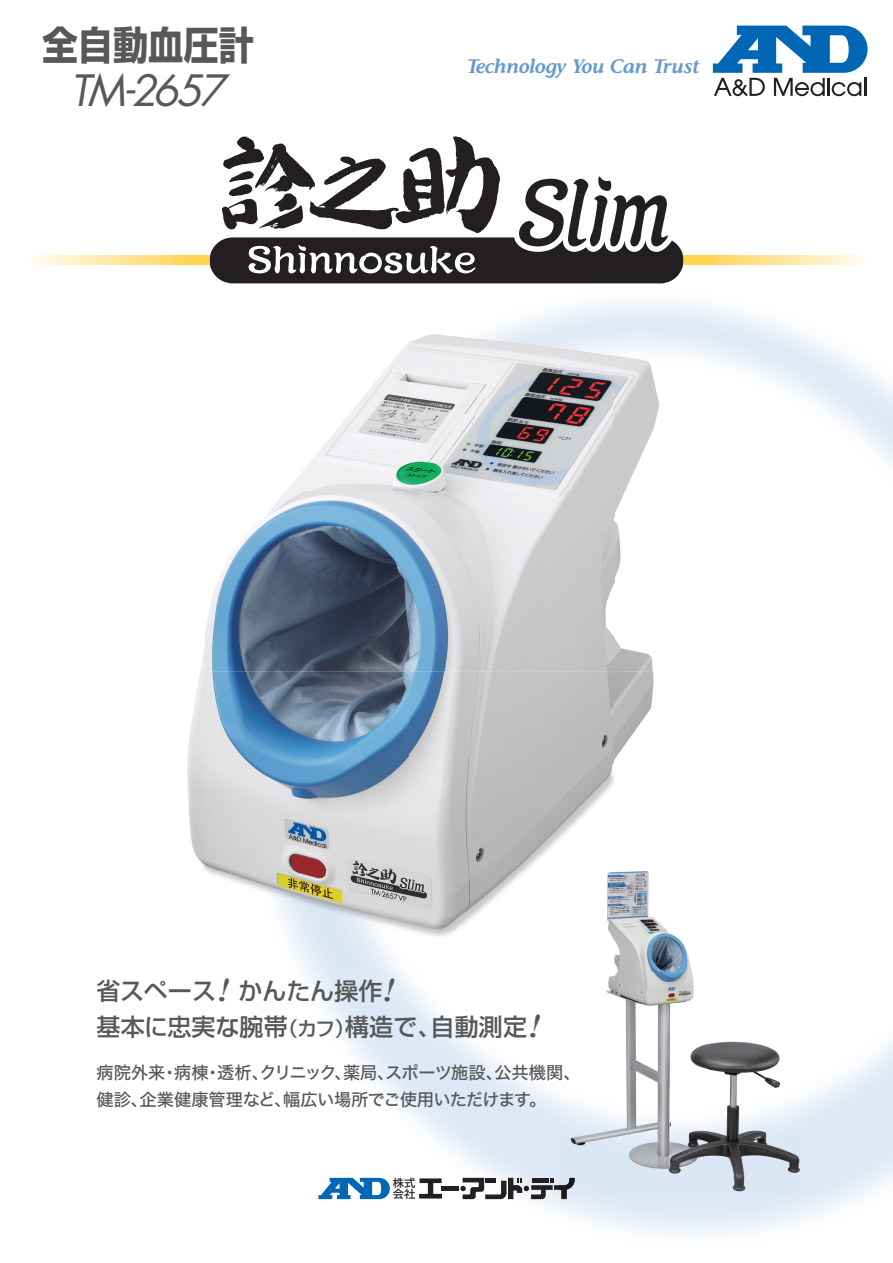
<style>
.page{position:relative;width:893px;height:1263px;background:#fff}
.page>*{position:absolute;margin:0;border:0;box-sizing:border-box;transform-origin:0 0}
.t1{font:italic 42px "Futura";letter-spacing:-.065em;color:#57585a}
.t2{font:39.15px "Shin Go Pro Bold 90 pv RKSJ H";color:#57585a;scale:.9 1}
.t3{font:24px/36px "Shin Go Pro Medium 90 pv RKSJ H";letter-spacing:.005em;color:#57585a}
.t4{font:italic 600 19.5px "Stone Informal";letter-spacing:-.005em;color:#6599d1}
.t5{font:17.25px/27px "Hira Kaku Std W5 90 pv RKSJ H";letter-spacing:-.02em;color:#57585a}
.t6{font:11.1px/10.9px "Koz Go Pro Medium 90 pv RKSJ H";color:#231f20}
.s1{font-family:"Times New Roman";font-weight:700;font-style:italic;font-size:33px}
.s2{font-size:19.5px}
</style>
<div class="page">
<svg style="left:318px;top:1178px;width:72px;height:21px"></svg>
<svg style="left:419px;top:1178px;width:23px;height:21px"></svg>
<div style="left:442px;top:1186px;width:17px;height:5px;background:#231f20"></div>
<svg style="left:460px;top:1178px;width:115px;height:21px"></svg>
<svg style="left:713px;top:26px;width:154px;height:70px"></svg>
<img style="left:708px;top:1041px;width:99px;height:157px">
<img style="left:559px;top:972px;width:149px;height:226px">
<img style="left:559px;top:1178px;width:16px;height:20px">
<img style="left:304px;top:972px;width:362px;height:16px">
<div style="left:209px;top:237px;width:474px;height:46px;background:#231f20;border-radius:23px"></div>
<svg style="left:35px;top:136px;width:831px;height:137px"></svg>
<img style="left:205px;top:303px;width:408px;height:369px">
<img style="left:613px;top:301px;width:103px;height:371px">
<img style="left:607px;top:872px;width:85px;height:100px">
<img style="left:187px;top:672px;width:18px;height:198px">
<img style="left:205px;top:672px;width:449px;height:200px">
<img style="left:205px;top:871px;width:359px;height:101px">
<img style="left:229px;top:283px;width:435px;height:1px">
<h2 class="t2" style="left:42px;top:30px;width:237px">全自動血圧計</h2>
<h1 class="t1" style="left:71px;top:72px;width:156px">TM-2657</h1>
<p class="t4" style="left:467px;top:59px;width:234px">Technology You Can Trust</p>
<h3 class="t3" style="left:96px;top:976px;width:446px">省スペース<span class="s1">!</span> かんたん操作<span class="s1">!<br></span>基本に忠実な腕帯<span class="s2">（カフ）</span>構造で、自動測定<span class="s1">!</span></h3>
<p class="t5" style="left:96px;top:1061px;width:486px">病院外来・病棟・透析、クリニック、薬局、スポーツ施設、公共機関、健診、企業健康管理など、幅広い場所でご使用いただけます。</p>
<p class="t6" style="left:393px;top:1179px;width:24px">株式会社</p>
</div>
